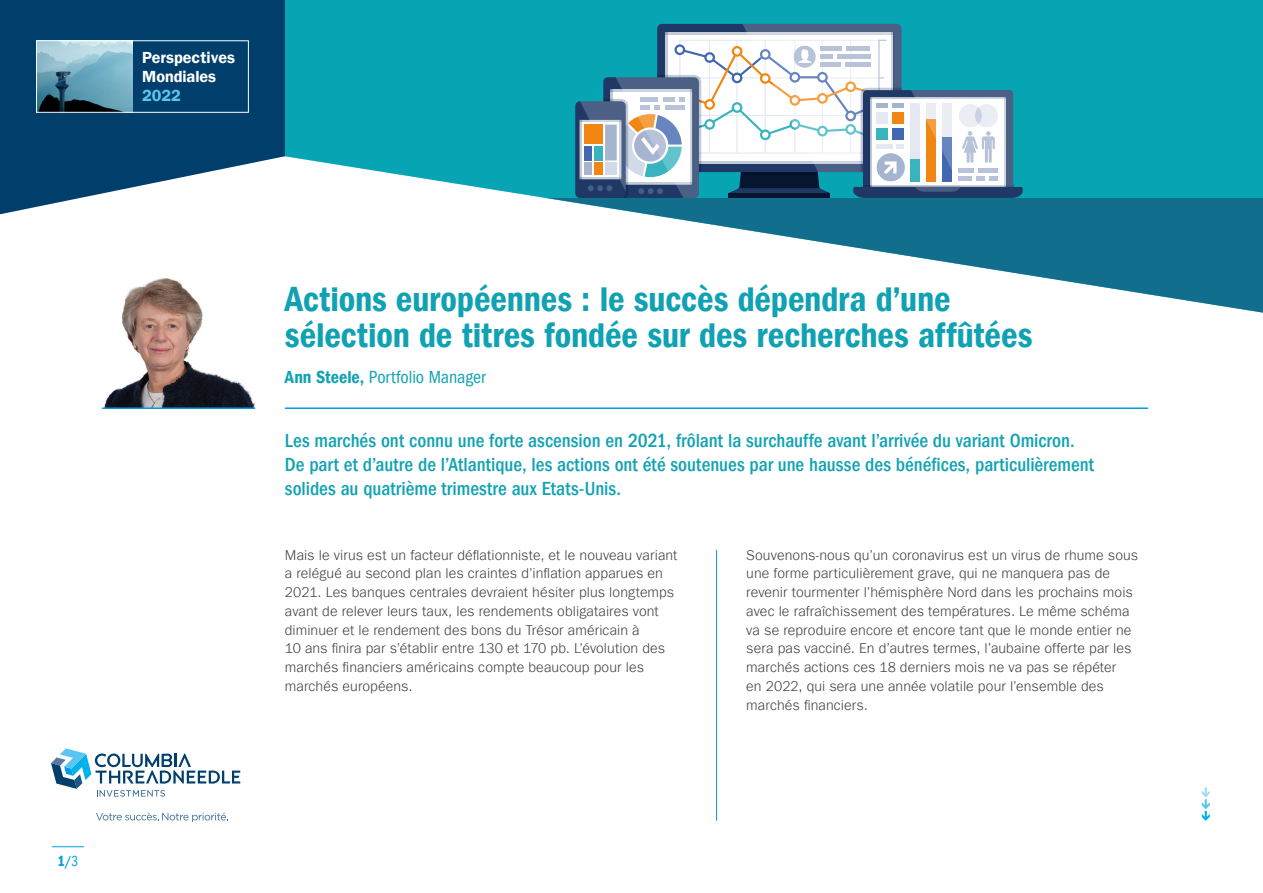
<style>
.page{position:relative;width:1263px;height:893px;background:#fff}
.page>*{position:absolute;margin:0;border:0;box-sizing:border-box;transform-origin:0 0}
.t1{font:36px/36px "ITC Frank Gofor Ameriprise Dm Cn";letter-spacing:-.005em;color:#10a2b3}
.t2{font:500 condensed 19.5px/24px "ITC Frank Gofor Ameriprise";color:#10a2b3}
.t3{font:condensed 18px "ITC Frank Gofor Ameriprise";letter-spacing:-.005em;color:#10a2b3}
.t4{font:16.2px/19px "ITC Frank Gofor Ameriprise Dm";color:#fff}
.t5{font:16.2px "ITC Frank Gofor Ameriprise Dm";color:#5bc5f2}
.t6{font:15px "ITC Frank Gofor Ameriprise Dm Cm";color:#009fe3}
.t7{font:300 14.25px/18.8px "ITC Frank Gofor Ameriprise";letter-spacing:.005em;color:#393a3d}
.s1{font-family:"ITC Frank Gofor Ameriprise Bk Cm"}
.s2{font-family:"ITC Frank Gofor Ameriprise Dm Cn";font-stretch:normal}
</style>
<div class="page">
<hr style="left:52px;top:846px;width:32px;height:1px;background:#009fe3">
<hr style="left:285px;top:407px;width:863px;height:2px;background:#009fe3">
<svg style="left:1202px;top:787px;width:8px;height:34px"></svg>
<svg style="left:51px;top:748px;width:189px;height:49px"></svg>
<svg style="left:96px;top:812px;width:132px;height:10px"></svg>
<hr style="left:716px;top:550px;width:1px;height:271px;background:#009fe3">
<img style="left:104px;top:313px;width:151px;height:94px">
<svg style="left:0;top:214px;width:203px;height:99px"></svg>
<div style="left:285px;top:0;width:978px;height:198px;background:#07a4b4"></div>
<svg style="left:546px;top:198px;width:717px;height:115px"></svg>
<div style="left:575px;top:101px;width:51px;height:97px;background:#1f3866;border-radius:5px"></div>
<hr style="left:579px;top:120px;width:2px;height:59px;background:#c3cbd9">
<svg style="left:580px;top:24px;width:443px;height:174px"></svg>
<svg style="left:0;top:0;width:285px;height:214px;fill:#003e6b"></svg>
<img style="left:38px;top:42px;width:94px;height:69px">
<div style="left:36px;top:40px;width:213px;height:73px;border:1px solid #fff"></div>
<hr style="left:102px;top:407px;width:153px;height:2px;background:#009fe3">
<p class="t4" style="left:142px;top:48px;width:95px">Perspectives<br>Mondiales</p>
<p class="t5" style="left:142px;top:86px;width:40px">2022</p>
<p class="t6" style="left:58px;top:853px;width:21px">1/<span class="s1">3</span></p>
<h1 class="t1" style="left:285px;top:281px;width:749px">Actions européennes : le succès dépendra d’une sélection de titres fondée sur des recherches affûtées</h1>
<p class="t3" style="left:285px;top:367px;width:202px"><span class="s2">Ann Steele,</span> Portfolio Manager</p>
<p class="t2" style="left:285px;top:429px;width:811px">Les marchés ont connu une forte ascension en 2021, frôlant la surchauffe avant l’arrivée du variant Omicron.<br>De part et d’autre de l’Atlantique, les actions ont été soutenues par une hausse des bénéfices, particulièrement solides au quatrième trimestre aux Etats-Unis.</p>
<p class="t7" style="left:285px;top:545px;width:394px">Mais le virus est un facteur déflationniste, et le nouveau variant a relégué au second plan les craintes d’inflation apparues en 2021. Les banques centrales devraient hésiter plus longtemps avant de relever leurs taux, les rendements obligataires vont diminuer et le rendement des bons du Trésor américain à<br>10 ans finira par s’établir entre 130 et 170 pb. L’évolution des marchés financiers américains compte beaucoup pour les marchés européens.</p>
<p class="t7" style="left:746px;top:546px;width:393px">Souvenons-nous qu’un coronavirus est un virus de rhume sous une forme particulièrement grave, qui ne manquera pas de revenir tourmenter l’hémisphère Nord dans les prochains mois avec le rafraîchissement des températures. Le même schéma va se reproduire encore et encore tant que le monde entier ne sera pas vacciné. En d’autres termes, l’aubaine offerte par les marchés actions ces 18 derniers mois ne va pas se répéter<br>en 2022, qui sera une année volatile pour l’ensemble des marchés financiers.</p>
</div>
